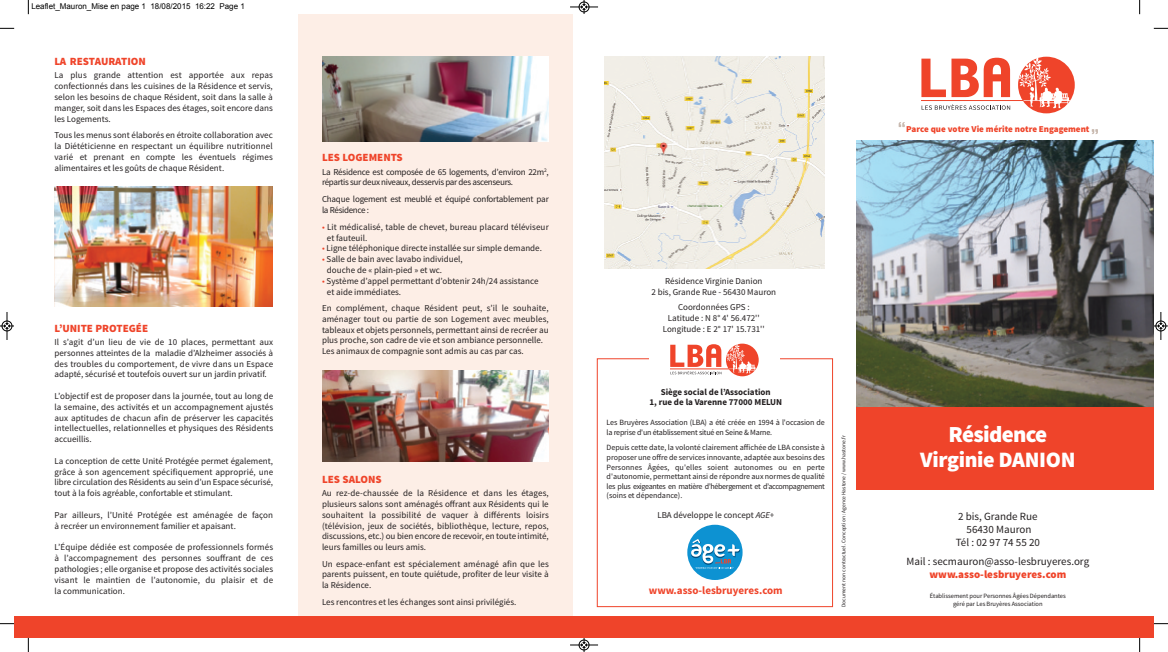
<style>
.page{position:relative;width:1168px;height:652px;background:#fff}
.page>*{position:absolute;margin:0;border:0;box-sizing:border-box;transform-origin:0 0}
.t1{font:900 23px "Source Sans Pro";letter-spacing:-.03em;color:#fff}
.t2{font:900 22px "Source Sans Pro";letter-spacing:-.015em;color:#fff}
.t3{font:11px/13.2px "Source Sans Pro";color:#231f20;text-align:center}
.t4{font:900 11px "Source Sans Pro";color:#ef442a}
.t5{font:700 11px "Source Sans Pro";color:#ef442a}
.t6{font:9px/10.8px "Source Sans Pro";color:#231f20;text-align:justify}
.t7{font:9px/10.8px "Source Sans Pro";letter-spacing:-.035em;color:#231f20}
.t8{font:9px/10.8px "Source Sans Pro";letter-spacing:-.025em;color:#231f20}
.t9{font:700 9px/10.8px "Source Sans Pro";color:#231f20;text-align:center}
.t10{font:900 9px "Source Sans Pro";color:#ef442a}
.t11{font:8px/9.6px "Source Sans Pro";letter-spacing:-.025em;color:#231f20}
.t12{font:8px "Arial";color:#000}
.t13{font:6.5px/7.8px "Source Sans Pro";letter-spacing:-.005em;color:#231f20;text-align:center}
.t14{font:5.5px "Source Sans Pro";color:#231f20}
.s1{color:#ef442a}
.s2{font-style:italic}
</style>
<div class="page">
<div style="left:298px;top:14px;width:275px;height:624px;background:#fdeee6"></div>
<img style="left:856px;top:141px;width:298px;height:266px">
<div style="left:856px;top:407px;width:298px;height:83px;background:#ef442a"></div>
<div style="left:1018px;top:57px;width:57px;height:56px;background:#ef442a;border-radius:50%"></div>
<svg style="left:1019px;top:57px;width:51px;height:51px"></svg>
<svg style="left:921px;top:58px;width:89px;height:39px"></svg>
<hr style="left:921px;top:100px;width:102px;height:1px;background:#ef442a">
<svg style="left:922px;top:104px;width:88px;height:6px"></svg>
<div style="left:14px;top:616px;width:1140px;height:22px;background:#ef442a"></div>
<img style="left:322px;top:57px;width:227px;height:85px">
<img style="left:322px;top:371px;width:227px;height:91px">
<img style="left:54px;top:187px;width:219px;height:119px">
<img style="left:604px;top:57px;width:220px;height:211px">
<div style="left:597px;top:358px;width:236px;height:249px;border:1px solid #ef442a"></div>
<div style="left:649px;top:344px;width:131px;height:32px;background:#fff"></div>
<div style="left:726px;top:344px;width:33px;height:32px;background:#ef442a;border-radius:50%"></div>
<svg style="left:670px;top:344px;width:86px;height:30px"></svg>
<div style="left:687px;top:525px;width:55px;height:55px;background:#0d92d2;border-radius:50%"></div>
<svg style="left:691px;top:539px;width:49px;height:30px"></svg>
<svg style="left:899px;top:122px;width:6px;height:5px"></svg>
<svg style="left:1092px;top:129px;width:6px;height:5px"></svg>
<svg style="left:28px;top:0;width:1px;height:14px"></svg>
<svg style="left:0;top:28px;width:14px;height:1px"></svg>
<svg style="left:1139px;top:0;width:1px;height:14px"></svg>
<svg style="left:1154px;top:28px;width:14px;height:1px"></svg>
<svg style="left:28px;top:638px;width:1px;height:14px"></svg>
<svg style="left:0;top:623px;width:14px;height:1px"></svg>
<svg style="left:1139px;top:638px;width:1px;height:14px"></svg>
<svg style="left:1154px;top:623px;width:14px;height:1px"></svg>
<svg style="left:570px;top:0;width:28px;height:14px"></svg>
<svg style="left:570px;top:638px;width:28px;height:14px"></svg>
<svg style="left:0;top:312px;width:14px;height:28px"></svg>
<svg style="left:1154px;top:312px;width:14px;height:28px"></svg>
<p class="t12" style="left:31px;top:2px;width:215px">Leaflet_Mauron_Mise en page 1 18/08/2015 16:22 Page 1</p>
<p class="t4" style="left:54px;top:57px;width:93px">LA RESTAURATION</p>
<p class="t6" style="left:55px;top:71px;width:220px">La plus grande attention est apportée aux repas confectionnés dans les cuisines de la Résidence et servis, selon les besoins de chaque Résident, soit dans la salle à manger, soit dans les Espaces des étages, soit encore dans les Logements.</p>
<p class="t6" style="left:55px;top:130px;width:220px">Tous les menus sont élaborés en étroite collaboration avec la Diététicienne en respectant un équilibre nutritionnel varié et prenant en compte les éventuels régimes alimentaires et les goûts de chaque Résident.</p>
<p class="t4" style="left:54px;top:324px;width:95px">L’UNITE PROTEGÉE</p>
<p class="t6" style="left:54px;top:337px;width:220px">Il s’agit d’un lieu de vie de 10 places, permettant aux personnes atteintes de la maladie d’Alzheimer associés à des troubles du comportement, de vivre dans un Espace adapté, sécurisé et toutefois ouvert sur un jardin privatif.</p>
<p class="t6" style="left:54px;top:391px;width:220px">L’objectif est de proposer dans la journée, tout au long de la semaine, des activités et un accompagnement ajustés aux aptitudes de chacun afin de préserver les capacités intellectuelles, relationnelles et physiques des Résidents accueillis.</p>
<p class="t6" style="left:55px;top:456px;width:220px">La conception de cette Unité Protégée permet également, grâce à son agencement spécifiquement approprié, une libre circulation des Résidents au sein d’un Espace sécurisé, tout à la fois agréable, confortable et stimulant.</p>
<p class="t6" style="left:55px;top:510px;width:220px">Par ailleurs, l’Unité Protégée est aménagée de façon à recréer un environnement familier et apaisant.</p>
<p class="t6" style="left:55px;top:543px;width:220px">L’Équipe dédiée est composée de professionnels formés à l’accompagnement des personnes souffrant de ces pathologies ; elle organise et propose des activités sociales visant le maintien de l’autonomie, du plaisir et de la communication.</p>
<p class="t4" style="left:322px;top:153px;width:82px">LES LOGEMENTS</p>
<p class="t7" style="left:322px;top:167px;width:228px">La Résidence est composée de 65 logements, d’environ 22m<sup>2</sup>, répartis sur deux niveaux, desservis par des ascenseurs.</p>
<p class="t8" style="left:322px;top:194px;width:228px">Chaque logement est meublé et équipé confortablement par la Résidence :</p>
<p class="t6" style="left:327px;top:222px;width:223px;text-indent:-5px"><span class="s1">•</span> Lit médicalisé, table de chevet, bureau placard téléviseur et fauteuil.</p>
<p class="t6" style="left:322px;top:244px;width:221px"><span class="s1">•</span> Ligne téléphonique directe installée sur simple demande.</p>
<p class="t6" style="left:327px;top:254px;width:137px;text-indent:-5px"><span class="s1">•</span> Salle de bain avec lavabo individuel, douche de « plain-pied » et wc.</p>
<p class="t6" style="left:327px;top:276px;width:213px;text-indent:-5px"><span class="s1">•</span> Système d’appel permettant d’obtenir 24h/24 assistance et aide immédiates.</p>
<p class="t6" style="left:322px;top:303px;width:228px;text-align:left">En complément, chaque Résident peut, s’il le souhaite, aménager tout ou partie de son Logement avec meubles, tableaux et objets personnels, permettant ainsi de recréer au plus proche, son cadre de vie et son ambiance personnelle.<br>Les animaux de compagnie sont admis au cas par cas.</p>
<p class="t4" style="left:322px;top:475px;width:61px">LES SALONS</p>
<p class="t6" style="left:322px;top:488px;width:228px">Au rez-de-chaussée de la Résidence et dans les étages, plusieurs salons sont aménagés offrant aux Résidents qui le souhaitent la possibilité de vaquer à différents loisirs (télévision, jeux de sociétés, bibliothèque, lecture, repos, discussions, etc.) ou bien encore de recevoir, en toute intimité, leurs familles ou leurs amis.</p>
<p class="t6" style="left:322px;top:559px;width:228px">Un espace-enfant est spécialement aménagé afin que les parents puissent, en toute quiétude, profiter de leur visite à la Résidence.</p>
<p class="t6" style="left:322px;top:597px;width:196px">Les rencontres et les échanges sont ainsi privilégiés.</p>
<p class="t6" style="left:651px;top:277px;width:126px;text-align:center">Résidence Virginie Danion<br>2 bis, Grande Rue - 56430 Mauron</p>
<p class="t6" style="left:663px;top:302px;width:103px;text-align:center">Coordonnées GPS :<br>Latitude : N 8° 4' 56.472''<br>Longitude : E 2° 17' 15.731''</p>
<p class="t9" style="left:649px;top:387px;width:134px">Siège social de l’Association<br>1, rue de la Varenne 77000 MELUN</p>
<p class="t11" style="left:607px;top:419px;width:220px">Les Bruyères Association (LBA) a été créée en 1994 à l'occasion de la reprise d'un établissement situé en Seine &amp; Marne.</p>
<p class="t11" style="left:607px;top:443px;width:220px;text-align:justify">Depuis cette date, la volonté clairement affichée de LBA consiste à proposer une offre de services innovante, adaptée aux besoins des Personnes Âgées, qu'elles soient autonomes ou en perte d'autonomie, permettant ainsi de répondre aux normes de qualité les plus exigeantes en matière d’hébergement et d’accompagnement (soins et dépendance).</p>
<p class="t6" style="left:657px;top:511px;width:118px">LBA développe le concept <span class="s2">AGE+</span></p>
<p class="t5" style="left:649px;top:586px;width:135px">www.asso-lesbruyeres.com</p>
<p class="t14" style="left:841px;top:607px;width:173px;rotate:-90deg">Document non contractuel. Conception : Agence Hastone / www.hastone.fr</p>
<p class="t10" style="left:906px;top:126px;width:185px">Parce que votre Vie mérite notre Engagement</p>
<h1 class="t1" style="left:948px;top:426px;width:100px">Résidence</h1>
<h2 class="t2" style="left:920px;top:452px;width:157px">Virginie DANION</h2>
<p class="t3" style="left:956px;top:511px;width:86px">2 bis, Grande Rue<br>56430 Mauron<br>Tél : 02 97 74 55 20</p>
<p class="t3" style="left:906px;top:555px;width:184px">Mail : secmauron@asso-lesbruyeres.org</p>
<p class="t4" style="left:929px;top:570px;width:138px">www.asso-lesbruyeres.com</p>
<p class="t13" style="left:930px;top:593px;width:137px">Établissement pour Personnes Âgées Dépendantes géré par Les Bruyères Association</p>
</div>
